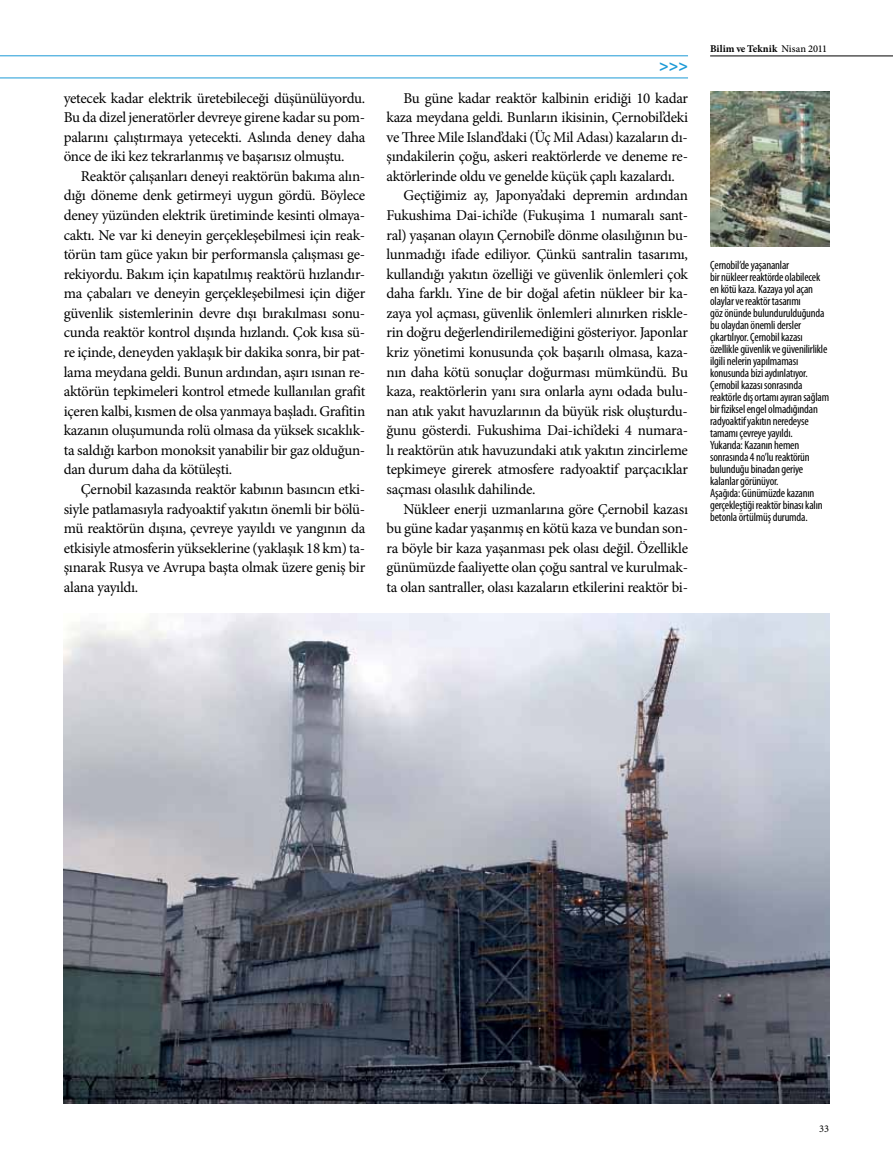
<style>
.page{position:relative;width:893px;height:1170px;background:#fff}
.page>*{position:absolute;margin:0;border:0;box-sizing:border-box;transform-origin:0 0}
.t1{font:700 16.2px "Myriad Pro";color:#1c9ad6}
.t2{font:15px/19.5px "Minion Pro";letter-spacing:-.02em;color:#000;text-align:justify}
.t3{font:condensed 12px/12px "Myriad Pro";letter-spacing:-.015em;color:#000}
.t4{font:700 10.35px "Minion Pro";letter-spacing:.005em;color:#000}
.t5{font:10.35px "Minion Pro";color:#000}
.s1{font-weight:500}
</style>
<div class="page">
<img style="left:710px;top:91px;width:119px;height:156px">
<img style="left:64px;top:614px;width:765px;height:489px">
<hr style="left:710px;top:56px;width:183px;height:1px;background:#000">
<hr style="left:0;top:78px;width:688px;height:1px;background:#1c9ad6">
<hr style="left:0;top:56px;width:688px;height:1px;background:#1c9ad6">
<p class="t2" style="left:64px;top:88px;width:303px">yetecek kadar elektrik üretebileceği düşünülüyordu.<br>Bu da dizel jeneratörler devreye girene kadar su pom&shy;palarını çalıştırmaya yetecekti. Aslında deney daha önce de iki kez tekrarlanmış ve başarısız olmuştu.</p>
<p class="t2" style="left:64px;top:166px;width:303px;text-indent:17px">Reaktör çalışanları deneyi reaktörün bakıma alın&shy;dığı döneme denk getirmeyi uygun gördü. Böylece deney yüzünden elektrik üretiminde kesinti olmaya&shy;caktı. Ne var ki deneyin gerçekleşebilmesi için reak&shy;törün tam güce yakın bir performansla çalışması ge&shy;rekiyordu. Bakım için kapatılmış reaktörü hızlandır&shy;ma çabaları ve deneyin gerçekleşebilmesi için diğer güvenlik sistemlerinin devre dışı bırakılması sonu&shy;cunda reaktör kontrol dışında hızlandı. Çok kısa sü&shy;re içinde, deneyden yaklaşık bir dakika sonra, bir pat&shy;lama meydana geldi. Bunun ardından, aşırı ısınan re&shy;aktörün tepkimeleri kontrol etmede kullanılan grafit içeren kalbi, kısmen de olsa yanmaya başladı. Grafitin kazanın oluşumunda rolü olmasa da yüksek sıcaklık&shy;ta saldığı karbon monoksit yanabilir bir gaz olduğun&shy;dan durum daha da kötüleşti.</p>
<p class="t2" style="left:64px;top:479px;width:303px;text-indent:17px">Çernobil kazasında reaktör kabının basıncın etki&shy;siyle patlamasıyla radyoaktif yakıtın önemli bir bölü&shy;mü reaktörün dışına, çevreye yayıldı ve yangının da etkisiyle atmosferin yükseklerine (yaklaşık 18 km) ta&shy;şınarak Rusya ve Avrupa başta olmak üzere geniş bir alana yayıldı.</p>
<p class="t1" style="left:659px;top:55px;width:30px">&gt;&gt;&gt;</p>
<p class="t2" style="left:404px;top:88px;width:286px">Bu güne kadar reaktör kalbinin eridiği 10 kadar</p>
<p class="t2" style="left:387px;top:108px;width:303px">kaza meydana geldi. Bunların ikisinin, Çernobil’deki</p>
<p class="t2" style="left:387px;top:127px;width:303px">ve Three Mile Island’daki (Üç Mil Adası) kazaların dı-</p>
<p class="t2" style="left:387px;top:147px;width:303px">şındakilerin çoğu, askeri reaktörlerde ve deneme re-</p>
<p class="t2" style="left:387px;top:166px;width:290px">aktörlerinde oldu ve genelde küçük çaplı kazalardı.</p>
<p class="t2" style="left:404px;top:186px;width:286px">Geçtiğimiz ay, Japonya’daki depremin ardından</p>
<p class="t2" style="left:387px;top:205px;width:303px">Fukushima Dai-ichi’de (Fukuşima 1 numaralı sant-</p>
<p class="t2" style="left:387px;top:225px;width:303px">ral) yaşanan olayın Çernobil’e dönme olasılığının bu-</p>
<p class="t2" style="left:387px;top:245px;width:303px">lunmadığı ifade ediliyor. Çünkü santralin tasarımı,</p>
<p class="t2" style="left:387px;top:264px;width:303px">kullandığı yakıtın özelliği ve güvenlik önlemleri çok</p>
<p class="t2" style="left:387px;top:284px;width:303px">daha farklı. Yine de bir doğal afetin nükleer bir ka-</p>
<p class="t2" style="left:387px;top:303px;width:303px">zaya yol açması, güvenlik önlemleri alınırken riskle-</p>
<p class="t2" style="left:387px;top:323px;width:303px">rin doğru değerlendirilemediğini gösteriyor. Japonlar</p>
<p class="t2" style="left:387px;top:342px;width:303px">kriz yönetimi konusunda çok başarılı olmasa, kaza-</p>
<p class="t2" style="left:387px;top:362px;width:303px">nın daha kötü sonuçlar doğurması mümkündü. Bu</p>
<p class="t2" style="left:387px;top:381px;width:303px">kaza, reaktörlerin yanı sıra onlarla aynı odada bulu-</p>
<p class="t2" style="left:387px;top:401px;width:303px">nan atık yakıt havuzlarının da büyük risk oluşturdu-</p>
<p class="t2" style="left:387px;top:421px;width:303px">ğunu gösterdi. Fukushima Dai-ichi’deki 4 numara-</p>
<p class="t2" style="left:387px;top:440px;width:303px">lı reaktörün atık havuzundaki atık yakıtın zincirleme</p>
<p class="t2" style="left:387px;top:460px;width:303px">tepkimeye girerek atmosfere radyoaktif parçacıklar</p>
<p class="t2" style="left:387px;top:479px;width:150px">saçması olasılık dahilinde.</p>
<p class="t2" style="left:404px;top:499px;width:286px">Nükleer enerji uzmanlarına göre Çernobil kazası</p>
<p class="t2" style="left:387px;top:518px;width:303px">bu güne kadar yaşanmış en kötü kaza ve bundan son-</p>
<p class="t2" style="left:387px;top:538px;width:303px">ra böyle bir kaza yaşanması pek olası değil. Özellikle</p>
<p class="t2" style="left:387px;top:557px;width:303px">günümüzde faaliyette olan çoğu santral ve kurulmak-</p>
<p class="t2" style="left:387px;top:577px;width:303px">ta olan santraller, olası kazaların etkilerini reaktör bi-</p>
<p class="t4" style="left:710px;top:41px;width:119px">Bilim ve Teknik <span class="s1">Nisan 2011</span></p>
<p class="t3" style="left:710px;top:259px;width:121px">Çernobil’de yaşananlar<br>bir nükleer reaktörde olabilecek en kötü kaza. Kazaya yol açan olaylar ve reaktör tasarımı<br>göz önünde bulundurulduğunda bu olaydan önemli dersler çıkartılıyor. Çernobil kazası özellikle güvenlik ve güvenilirlikle ilgili nelerin yapılmaması konusunda bizi aydınlatıyor.<br>Çernobil kazası sonrasında reaktörle dış ortamı ayıran sağlam bir fiziksel engel olmadığından radyoaktif yakıtın neredeyse tamamı çevreye yayıldı.<br>Yukarıda: Kazanın hemen sonrasında 4 no’lu reaktörün bulunduğu binadan geriye kalanlar görünüyor.<br>Aşağıda: Günümüzde kazanın gerçekleştiği reaktör binası kalın betonla örtülmüş durumda.</p>
<p class="t5" style="left:819px;top:1121px;width:11px">33</p>
</div>
